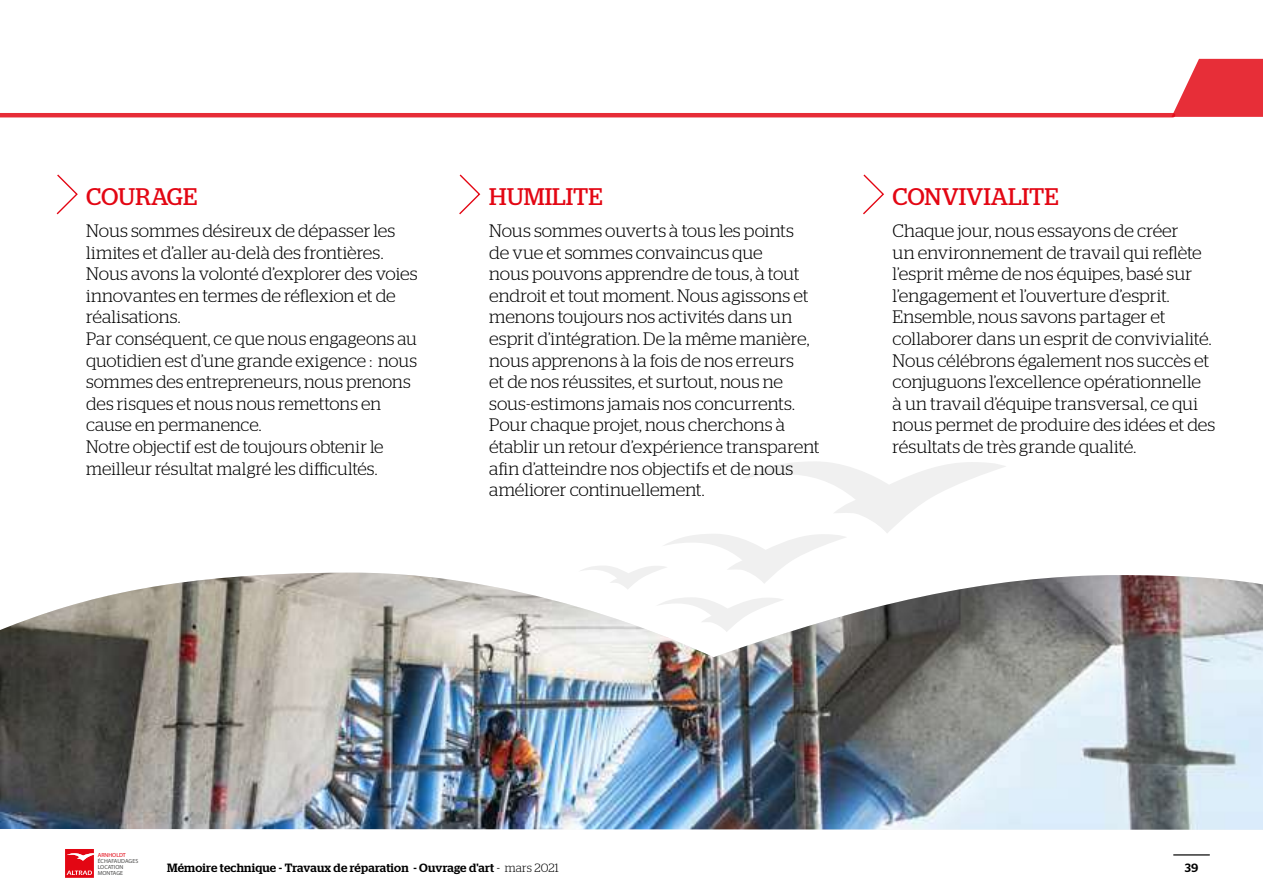
<style>
.page{position:relative;width:1263px;height:893px;background:#fff}
.page>*{position:absolute;margin:0;border:0;box-sizing:border-box;transform-origin:0 0}
.t1{font:24px "Stag";color:#e30613}
.t2{font:300 18px/21.6px "Stag";letter-spacing:-.005em;color:#000}
.t3{font:500 12px "Stag";letter-spacing:.015em;color:#000}
.t4{font:500 12px "Stag Sans";color:#000}
.t5{font:5.85px/6.1px "Exo";color:#4a4a49}
.t6{font:5.85px "Exo";color:#e30613}
.s1{font-weight:400;color:#4a4a49}
.s2{font-weight:300}
</style>
<div class="page">
<hr style="left:1174px;top:854px;width:35px;height:1px;background:#000">
<svg style="left:65px;top:849px;width:29px;height:29px"></svg>
<svg style="left:459px;top:174px;width:22px;height:41px"></svg>
<svg style="left:863px;top:174px;width:21px;height:41px"></svg>
<img style="left:0;top:657px;width:1263px;height:173px">
<img style="left:0;top:573px;width:1263px;height:84px">
<svg style="left:56px;top:174px;width:22px;height:41px"></svg>
<svg style="left:655px;top:597px;width:129px;height:35px"></svg>
<svg style="left:578px;top:462px;width:428px;height:128px"></svg>
<hr style="left:0;top:113px;width:1173px;height:4px;background:#e72c37">
<svg style="left:1172px;top:59px;width:91px;height:58px;background:#ea4c55"></svg>
<h1 class="t1" style="left:86px;top:182px;width:112px">COURAGE</h1>
<p class="t2" style="left:86px;top:220px;width:333px">Nous sommes désireux de dépasser les limites et d’aller au-delà des frontières.<br>Nous avons la volonté d’explorer des voies innovantes en termes de réflexion et de réalisations.<br>Par conséquent, ce que nous engageons au quotidien est d’une grande exigence : nous sommes des entrepreneurs, nous prenons des risques et nous nous remettons en cause en permanence.<br>Notre objectif est de toujours obtenir le meilleur résultat malgré les difficultés.</p>
<h1 class="t1" style="left:489px;top:182px;width:115px">HUMILITE</h1>
<h1 class="t1" style="left:892px;top:182px;width:168px">CONVIVIALITE</h1>
<p class="t2" style="left:489px;top:220px;width:332px">Nous sommes ouverts à tous les points<br>de vue et sommes convaincus que<br>nous pouvons apprendre de tous, à tout endroit et tout moment. Nous agissons et menons toujours nos activités dans un esprit d’intégration. De la même manière, nous apprenons à la fois de nos erreurs<br>et de nos réussites, et surtout, nous ne sous-estimons jamais nos concurrents.<br>Pour chaque projet, nous cherchons à établir un retour d’expérience transparent afin d’atteindre nos objectifs et de nous améliorer continuellement.</p>
<p class="t2" style="left:892px;top:220px;width:324px">Chaque jour, nous essayons de créer<br>un environnement de travail qui reflète l’esprit même de nos équipes, basé sur l’engagement et l’ouverture d’esprit.<br>Ensemble, nous savons partager et collaborer dans un esprit de convivialité.<br>Nous célébrons également nos succès et conjuguons l’excellence opérationnelle<br>à un travail d’équipe transversal, ce qui nous permet de produire des idées et des résultats de très grande qualité.</p>
<p class="t6" style="left:98px;top:851px;width:30px">ARNHOLDT</p>
<p class="t5" style="left:98px;top:858px;width:42px">ÉCHAFAUDAGES<br>LOCATION<br>MONTAGE</p>
<p class="t3" style="left:167px;top:860px;width:393px">Mémoire technique - Travaux de réparation - Ouvrage d'art <span class="s1">-</span> <span class="s2">mars 2021</span></p>
<p class="t4" style="left:1185px;top:861px;width:15px">39</p>
</div>
